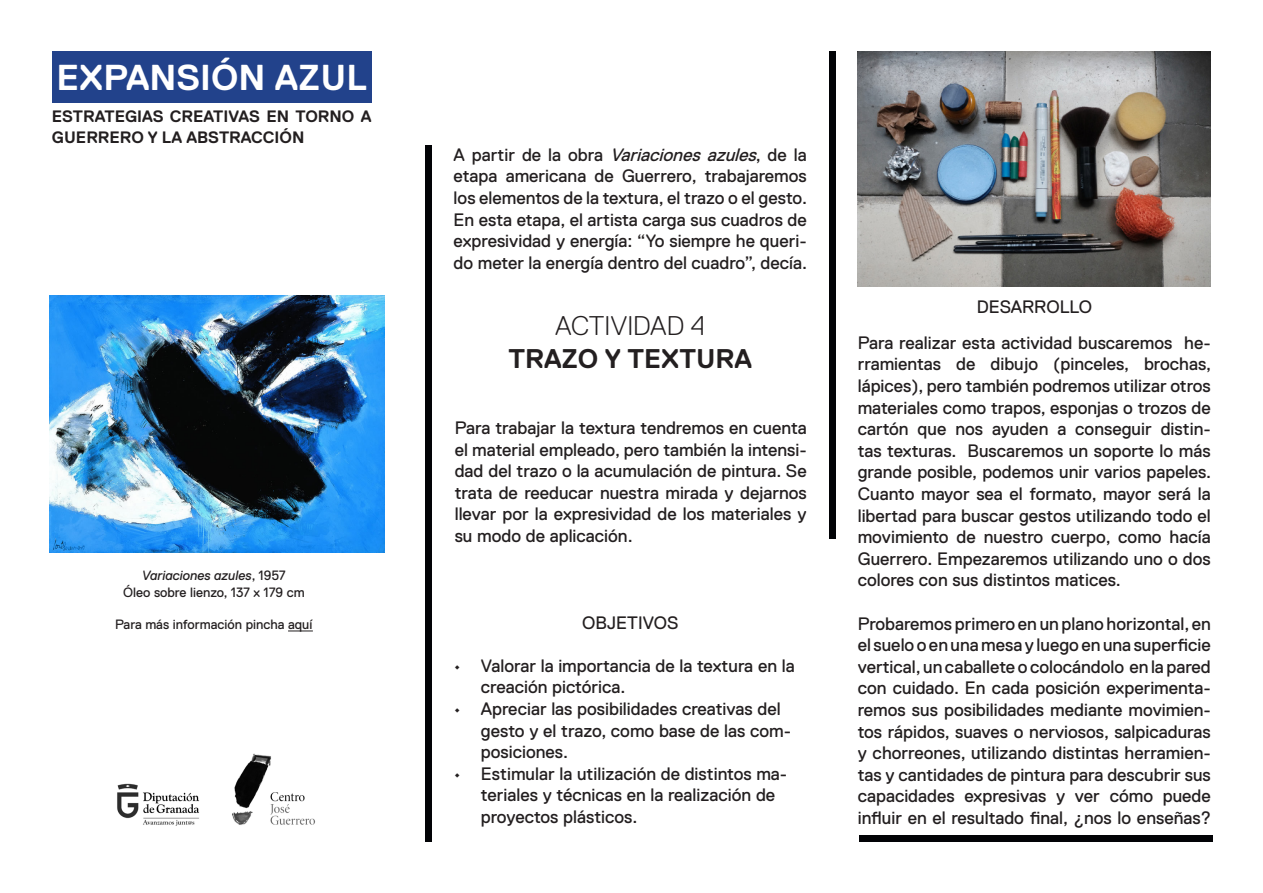
<style>
.page{position:relative;width:1263px;height:893px;background:#fff}
.page>*{position:absolute;margin:0;border:0;box-sizing:border-box;transform-origin:0 0}
.t1{font:700 36px "Replica Std";color:#fff}
.t2{font:700 27px "Replica Std";color:#231f20}
.t3{font:300 27px "Replica Std";color:#231f20}
.t4{font:18px/21.6px "Replica Std";color:#231f20}
.t5{font:700 16.5px/21px "Replica Std";color:#231f20}
.t6{font:13.5px "Replica Std";color:#231f20}
.t7{font:italic 13.5px "Replica Std";color:#231f20}
.s1{font-style:normal}
.s2{font-style:italic}
</style>
<div class="page">
<div style="left:52px;top:51px;width:319px;height:51px;background:#22428b"></div>
<svg style="left:288px;top:631px;width:25px;height:1px"></svg>
<div style="left:425px;top:145px;width:7px;height:697px;background:#020306"></div>
<img style="left:117px;top:753px;width:198px;height:73px">
<div style="left:829px;top:51px;width:7px;height:488px;background:#020306"></div>
<div style="left:859px;top:835px;width:353px;height:7px;background:#020306"></div>
<img style="left:50px;top:295px;width:334px;height:257px">
<img style="left:858px;top:51px;width:353px;height:236px">
<p class="t1" style="left:57px;top:58px;width:311px">EXPANSIÓN AZUL</p>
<p class="t5" style="left:52px;top:106px;width:321px">ESTRATEGIAS CREATIVAS EN TORNO A<br>GUERRERO Y LA ABSTRACCIÓN</p>
<p class="t7" style="left:142px;top:568px;width:145px">Variaciones azules<span class="s1">, 1957</span></p>
<p class="t6" style="left:123px;top:584px;width:183px">Óleo sobre lienzo, 137 x 179 cm</p>
<p class="t6" style="left:115px;top:617px;width:199px">Para más información pincha aquí</p>
<p class="t4" style="left:454px;top:144px;width:355px;text-align:justify">A p a r t i r d e l a o b r a <span class="s2">Variaciones azules</span>, d e l a etapa americana de Guerrero, trabajaremos los elementos de la textura, el trazo o el gesto.<br>En esta etapa, el artista carga sus cuadros de expresividad y energía: “Yo siempre he queri&shy;do meter la energía dentro del cuadro”, decía.</p>
<p class="t3" style="left:555px;top:311px;width:151px">ACTIVIDAD 4</p>
<p class="t2" style="left:508px;top:343px;width:245px">TRAZO Y TEXTURA</p>
<p class="t4" style="left:455px;top:417px;width:354px;text-align:justify">Para trabajar la textura tendremos en cuenta el material empleado, pero también la intensi&shy;dad del trazo o la acumulación de pintura. Se trata de reeducar nuestra mirada y dejarnos llevar por la expresividad de los materiales y su modo de aplicación.</p>
<p class="t4" style="left:582px;top:612px;width:98px">OBJETIVOS</p>
<p class="t4" style="left:481px;top:655px;width:315px;text-indent:-27px">• Valorar la importancia de la textura en la creación pictórica.</p>
<p class="t4" style="left:481px;top:698px;width:312px;text-indent:-27px">• Apreciar las posibilidades creativas del gesto y el trazo, como base de las com&shy;posiciones.</p>
<p class="t4" style="left:481px;top:763px;width:308px;text-indent:-27px">• Estimular la utilización de distintos ma&shy;teriales y técnicas en la realización de proyectos plásticos.</p>
<p class="t4" style="left:977px;top:296px;width:117px">DESARROLLO</p>
<p class="t4" style="left:858px;top:332px;width:355px">Para realizar esta actividad buscaremos he&shy;rramientas de dibujo (pinceles, brochas,</p>
<p class="t4" style="left:858px;top:375px;width:355px;text-align:justify">lápices), pero también podremos utilizar otros materiales como trapos, esponjas o trozos de cartón que nos ayuden a conseguir distin&shy;tas texturas. Buscaremos un soporte lo más grande posible, podemos unir varios papeles.<br>Cuanto mayor sea el formato, mayor será la libertad para buscar gestos utilizando todo el movimiento de nuestro cuerpo, como hacía Guerrero. Empezaremos utilizando uno o dos colores con sus distintos matices.</p>
<p class="t4" style="left:858px;top:613px;width:355px;text-align:justify">Probaremos primero en un plano horizontal, en el suelo o en una mesa y luego en una superficie vertical, un caballete o colocándolo en la pared con cuidado. En cada posición experimenta&shy;remos sus posibilidades mediante movimien&shy;tos rápidos, suaves o nerviosos, salpicaduras y chorreones, utilizando distintas herramien&shy;tas y cantidades de pintura para descubrir sus capacidades expresivas y ver cómo puede</p>
<p class="t4" style="left:858px;top:807px;width:355px">influir en el resultado final, ¿nos lo enseñas?</p>
</div>
